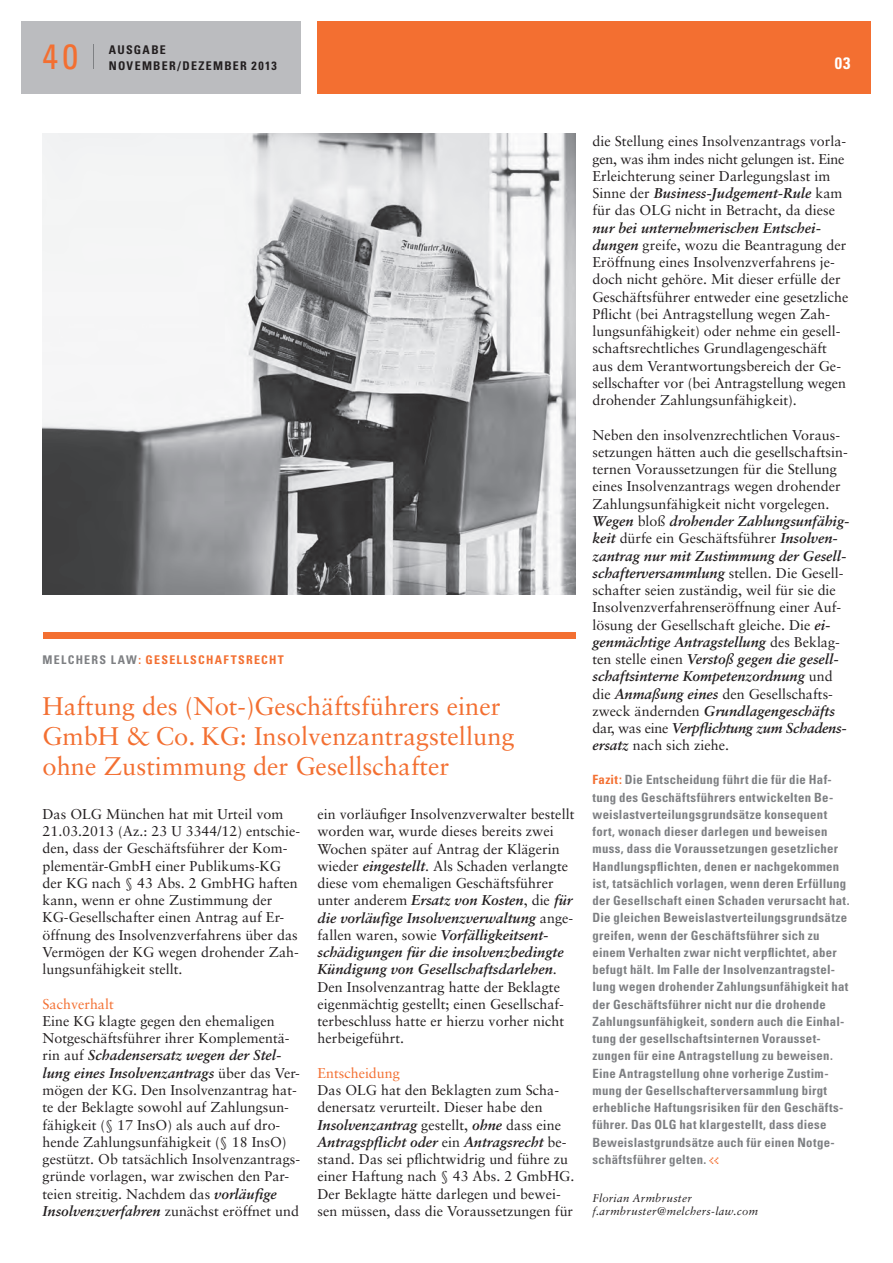
<style>
.page{position:relative;width:893px;height:1263px;background:#fff}
.page>*{position:absolute;margin:0;border:0;box-sizing:border-box;transform-origin:0 0}
.t1{font:condensed 35.25px "Univers";color:#f36f31}
.t2{font:25.5px/30px "Sabon";color:#f36f31}
.t3{font:700 condensed 16.5px "Univers";color:#fff}
.t4{font:14.25px/17.2px "Sabon";color:#231f20}
.t5{font:14.25px "Sabon";color:#f36f31}
.t6{font:700 condensed 12.75px/17.2px "Univers";letter-spacing:.025em;color:#7e8083}
.t7{font:700 condensed 12px "Univers";letter-spacing:.105em;color:#f36f31}
.t8{font:700 condensed 12px "Univers";letter-spacing:.105em;color:#231f20}
.t9{font:italic 11.25px/12.8px "Sabon";letter-spacing:.025em;color:#231f20}
.s1{color:#7e8083}
.s2{font-weight:700;font-style:italic}
.s3{color:#f36f31}
.s4{font-family:"Eboy EXT Alpha";font-weight:400;font-stretch:normal;font-size:10.5px;color:#f36f31}
</style>
<div class="page">
<div style="left:21px;top:21px;width:279px;height:73px;background:#bbbcbf"></div>
<div style="left:317px;top:21px;width:554px;height:73px;background:#f36f31"></div>
<img style="left:43px;top:134px;width:532px;height:461px">
<div style="left:43px;top:632px;width:532px;height:6px;background:#f36f31"></div>
<h1 class="t1" style="left:43px;top:34px;width:37px">40</h1>
<p class="t8" style="left:109px;top:42px;width:59px">AUSGABE</p>
<p class="t8" style="left:109px;top:58px;width:169px">NOVEMBER/DEZEMBER 2013</p>
<p class="t3" style="left:835px;top:53px;width:17px">03</p>
<p class="t7" style="left:43px;top:652px;width:243px"><span class="s1">MELCHERS LAW</span>: GESELLSCHAFTSRECHT</p>
<h2 class="t2" style="left:43px;top:691px;width:473px">Haftung des (Not-)Geschäftsführers einer<br>GmbH &amp; Co. KG: Insolvenzantrag stellung ohne Zustimmung der Gesellschafter</h2>
<p class="t4" style="left:43px;top:805px;width:259px">Das OLG München hat mit Urteil vom 21.03.2013 (Az.: 23 U 3344/12) entschie&shy;den, dass der Geschäftsführer der Kom&shy;plementär-GmbH einer Publikums-KG der KG nach § 43 Abs. 2 GmbHG haften kann, wenn er ohne Zustimmung der KG-Gesellschafter einen Antrag auf Er&shy;öffnung des Insolvenzverfahrens über das Vermögen der KG wegen drohender Zah&shy;lungsunfähigkeit stellt.</p>
<p class="t5" style="left:43px;top:995px;width:73px">Sachverhalt</p>
<p class="t4" style="left:43px;top:1012px;width:259px">Eine KG klagte gegen den ehemaligen Notgeschäftsführer ihrer Komplementä&shy;rin auf <span class="s2">Schadensersatz wegen der Stel&shy;lung eines Insolvenzantrags</span> über das Ver&shy;mögen der KG. Den Insolvenzantrag hat&shy;te der Beklagte sowohl auf Zahlungsun&shy;fähigkeit (§ 17 InsO) als auch auf dro&shy;hende Zahlungsunfähigkeit (§ 18 InsO) gestützt. Ob tatsächlich Insolvenzantrags&shy;gründe vorlagen, war zwischen den Par&shy;teien streitig. Nachdem das <span class="s2">vorläufige Insolvenzverfahren</span> zunächst eröffnet und</p>
<p class="t4" style="left:317px;top:805px;width:258px">ein vorläufiger Insolvenzverwalter bestellt worden war, wurde dieses bereits zwei Wochen später auf Antrag der Klägerin wieder <span class="s2">eingestellt</span>. Als Schaden verlangte diese vom ehemaligen Geschäftsführer unter anderem <span class="s2">Ersatz von Kosten</span>, die <span class="s2">für die vorläufige Insolvenzverwaltung</span> ange&shy;fallen waren, sowie <span class="s2">Vorfälligkeitsent&shy;schädigungen für die insolvenzbedingte Kündigung von Gesellschaftsdarlehen</span>.<br>Den Insolvenzantrag hatte der Beklagte eigenmächtig gestellt; einen Gesellschaf&shy;terbeschluss hatte er hierzu vorher nicht herbeigeführt.</p>
<p class="t5" style="left:317px;top:1064px;width:84px">Entscheidung</p>
<p class="t4" style="left:317px;top:1081px;width:258px">Das OLG hat den Beklagten zum Scha&shy;denersatz verurteilt. Dieser habe den <span class="s2">Insolvenzantrag</span> gestellt, <span class="s2">ohne</span> dass eine <span class="s2">Antragspflicht oder</span> ein <span class="s2">Antragsrecht</span> be&shy;stand. Das sei pflichtwidrig und führe zu einer Haftung nach § 43 Abs. 2 GmbHG.<br>Der Beklagte hätte darlegen und bewei&shy;sen müssen, dass die Voraussetzungen für</p>
<p class="t4" style="left:592px;top:133px;width:255px">die Stellung eines Insolvenzantrags vorla&shy;gen, was ihm indes nicht gelungen ist. Eine Erleichterung seiner Darlegungslast im Sinne der <span class="s2">Business-Judgement-Rule</span> kam für das OLG nicht in Betracht, da diese</p>
<p class="t4" style="left:592px;top:219px;width:258px"><span class="s2">nur bei unternehmerischen Entschei&shy;dungen</span> greife, wozu die Beantragung der Eröffnung eines Insolvenzverfahrens je&shy;doch nicht gehöre. Mit dieser erfülle der Geschäftsführer entweder eine gesetzliche Pflicht (bei Antragstellung wegen Zah&shy;lungsunfähigkeit) oder nehme ein gesell&shy;schaftsrechtliches Grundlagengeschäft aus dem Verantwortungsbereich der Ge&shy;sellschafter vor (bei Antragstellung wegen drohender Zahlungsunfähigkeit).</p>
<p class="t4" style="left:592px;top:426px;width:259px">Neben den insolvenzrechtlichen Voraus&shy;setzungen hätten auch die gesellschaftsin&shy;ternen Voraussetzungen für die Stellung eines Insolvenzantrags wegen drohender Zahlungsunfähigkeit nicht vorgelegen.<br><span class="s2">Wegen</span> bloß <span class="s2">drohender Zahlungsunfähig&shy;keit</span> dürfe ein Geschäftsführer <span class="s2">Insolven&shy;zantrag nur mit Zustimmung der Gesell&shy;schafterversammlung</span> stellen. Die Gesell&shy;schafter seien zuständig, weil für sie die Insolvenzverfahrenseröffnung einer Auf&shy;lösung der Gesellschaft gleiche. Die <span class="s2">ei&shy;genmächtige Antragstellung</span> des Beklag&shy;ten stelle einen <span class="s2">Verstoß gegen die gesell&shy;schaftsinterne Kompetenzordnung</span> und die <span class="s2">Anmaßung eines</span> den Gesellschafts&shy;zweck ändernden <span class="s2">Grundlagengeschäfts </span>dar, was eine <span class="s2">Verpflichtung zum Schadens&shy;ersatz</span> nach sich ziehe.</p>
<p class="t6" style="left:592px;top:771px;width:259px"><span class="s3">Fazit:</span> Die Entscheidung führt die für die Haf&shy;tung des Geschäftsführers entwickelten Be&shy;weislastverteilungsgrundsätze konsequent fort, wonach dieser darlegen und beweisen muss, dass die Voraussetzungen gesetzlicher Handlungspflichten, denen er nachgekommen ist, tatsächlich vorlagen, wenn deren Erfüllung der Gesellschaft einen Schaden verursacht hat.<br>Die gleichen Beweislastverteilungsgrundsätze greifen, wenn der Geschäftsführer sich zu einem Verhalten zwar nicht verpflichtet, aber befugt hält. Im Falle der Insolvenzantragstel&shy;lung wegen drohender Zahlungsunfähigkeit hat der Geschäftsführer nicht nur die drohende Zahlungsunfähigkeit, sondern auch die Einhal&shy;tung der gesellschaftsinternen Vorausset&shy;zungen für eine Antragstellung zu beweisen.<br>Eine Antragstellung ohne vorherige Zustim&shy;mung der Gesellschafterversammlung birgt erhebliche Haftungsrisiken für den Geschäfts&shy;führer. Das OLG hat klargestellt, dass diese Beweislastgrundsätze auch für einen Notge&shy;schäftsführer gelten. <span class="s4">&lt;&lt;</span></p>
<p class="t9" style="left:592px;top:1192px;width:167px">Florian Armbruster f.armbruster@melchers-law.com</p>
</div>
